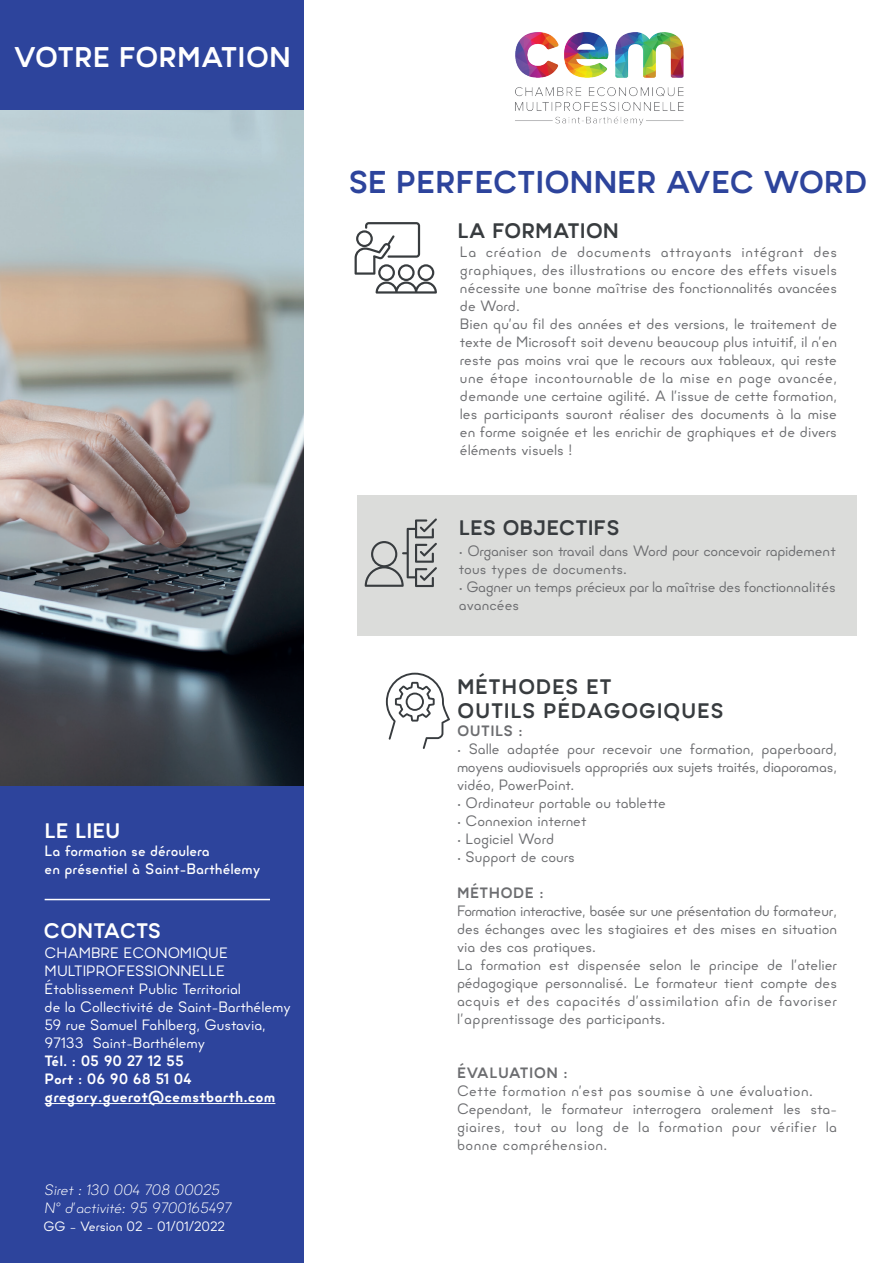
<style>
.page{position:relative;width:893px;height:1263px;background:#fff}
.page>*{position:absolute;margin:0;border:0;box-sizing:border-box;transform-origin:0 0}
.t1{font:700 31.5px "Minimo";letter-spacing:-.01em;color:#2d449c}
.t2{font:700 28.5px "Minimo";letter-spacing:-.005em;color:#fff}
.t3{font:700 21px/24px "Minimo";letter-spacing:.015em;color:#383c3f}
.t4{font:700 21px "Minimo";color:#fff}
.t5{font:700 15.75px "Minimo";color:#fff}
.t6{font:15px/18px "Minimo";color:#6c6d70}
.t7{font:15px/18px "Minimo";letter-spacing:.025em;color:#6c6d70}
.t8{font:15px/18px "Minimo";color:#fff}
.t9{font:15px/18px "Minimo";letter-spacing:-.02em;color:#6c6d70}
.t10{font:500 15px/18px "Minimo";color:#fff}
.t11{font:italic 300 15px/18px "Minimo";color:#fff}
.t12{font:700 15px/18px "Minimo";color:#fff}
.t13{font:700 15px "Minimo";letter-spacing:.03em;color:#6c6d70}
.t14{font:13.5px "Minimo";color:#fff}
</style>
<div class="page">
<div style="left:357px;top:495px;width:500px;height:141px;background:#dbdcda"></div>
<img style="left:0;top:110px;width:304px;height:677px">
<div style="left:0;top:787px;width:304px;height:476px;background:#2d449c"></div>
<div style="left:0;top:0;width:304px;height:110px;background:#2d449c"></div>
<svg style="left:355px;top:222px;width:82px;height:72px"></svg>
<svg style="left:365px;top:518px;width:72px;height:69px"></svg>
<img style="left:515px;top:32px;width:169px;height:94px">
<hr style="left:45px;top:899px;width:225px;height:1px;background:#fff">
<hr style="left:45px;top:1103px;width:230px;height:1px;background:#fff">
<svg style="left:386px;top:673px;width:64px;height:76px"></svg>
<h2 class="t2" style="left:13px;top:38px;width:279px">VOTRE FORMATION</h2>
<h3 class="t4" style="left:45px;top:816px;width:77px">LE LIEU</h3>
<p class="t10" style="left:45px;top:842px;width:217px">La formation se déroulera<br>en présentiel à Saint-Barthélemy</p>
<h3 class="t4" style="left:44px;top:916px;width:119px">CONTACTS</h3>
<p class="t8" style="left:45px;top:944px;width:248px">CHAMBRE ECONOMIQUE<br>MULTIPROFESSIONNELLE<br>Établissement Public Territorial<br>de la Collectivité de Saint-Barthélemy<br>59 rue Samuel Fahlberg, Gustavia,<br>97133 Saint-Barthélemy</p>
<p class="t12" style="left:45px;top:1051px;width:148px">Tél. : 05 90 27 12 55<br>Port : 06 90 68 51 04</p>
<p class="t5" style="left:45px;top:1086px;width:232px">gregory.guerot@cemstbarth.com</p>
<p class="t11" style="left:45px;top:1181px;width:188px">Siret : 130 004 708 00025<br>N° d’activité: 95 9700165497</p>
<p class="t14" style="left:44px;top:1217px;width:183px">GG – Version 02 – 01/01/2022</p>
<h1 class="t1" style="left:349px;top:160px;width:521px">SE PERFECTIONNER AVEC WORD</h1>
<h3 class="t3" style="left:458px;top:218px;width:163px">LA FORMATION</h3>
<p class="t6" style="left:460px;top:243px;width:379px">La création de documents attrayants intégrant des graphiques, des illustrations ou encore des effets visuels nécessite une bonne maîtrise des fonctionnalités avancées de Word.<br>Bien qu’au fil des années et des versions, le traitement de texte de Microsoft soit devenu beaucoup plus intuitif, il n’en reste pas moins vrai que le recours aux tableaux, qui reste une étape incontournable de la mise en page avancée, demande une certaine agilité. A l’issue de cette formation, les participants sauront réaliser des documents à la mise en forme soignée et les enrichir de graphiques et de divers éléments visuels !</p>
<h3 class="t3" style="left:459px;top:515px;width:162px">LES OBJECTIFS</h3>
<p class="t9" style="left:459px;top:542px;width:379px">• Organiser son travail dans Word pour concevoir rapidement tous types de documents.</p>
<p class="t9" style="left:459px;top:578px;width:379px">• Gagner un temps précieux par la maîtrise des fonctionnalités avancées</p>
<h3 class="t3" style="left:457px;top:674px;width:268px">MÉTHODES ET<br>OUTILS PÉDAGOGIQUES</h3>
<p class="t13" style="left:457px;top:720px;width:67px">OUTILS :</p>
<p class="t6" style="left:457px;top:739px;width:381px;text-align:justify">• Salle adaptée pour recevoir une formation, paperboard, moyens audiovisuels appropriés aux sujets traités, diaporamas, vidéo, PowerPoint.</p>
<p class="t6" style="left:457px;top:793px;width:210px">• Ordinateur portable ou tablette</p>
<p class="t6" style="left:457px;top:811px;width:131px">• Connexion internet</p>
<p class="t6" style="left:457px;top:829px;width:99px">• Logiciel Word</p>
<p class="t6" style="left:457px;top:847px;width:119px">• Support de cours</p>
<p class="t13" style="left:457px;top:882px;width:88px">MÉTHODE :</p>
<p class="t6" style="left:457px;top:901px;width:382px">Formation interactive, basée sur une présentation du formateur, des échanges avec les stagiaires et des mises en situation via des cas pratiques.<br>La formation est dispensée selon le principe de l’atelier pédagogique personnalisé. Le formateur tient compte des acquis et des capacités d’assimilation afin de favoriser l’apprentissage des participants.</p>
<p class="t13" style="left:457px;top:1062px;width:112px">ÉVALUATION :</p>
<p class="t7" style="left:457px;top:1081px;width:382px">Cette formation n’est pas soumise à une évaluation.<br>Cependant, le formateur interrogera oralement les sta&shy;giaires, tout au long de la formation pour vérifier la bonne compréhension.</p>
</div>
